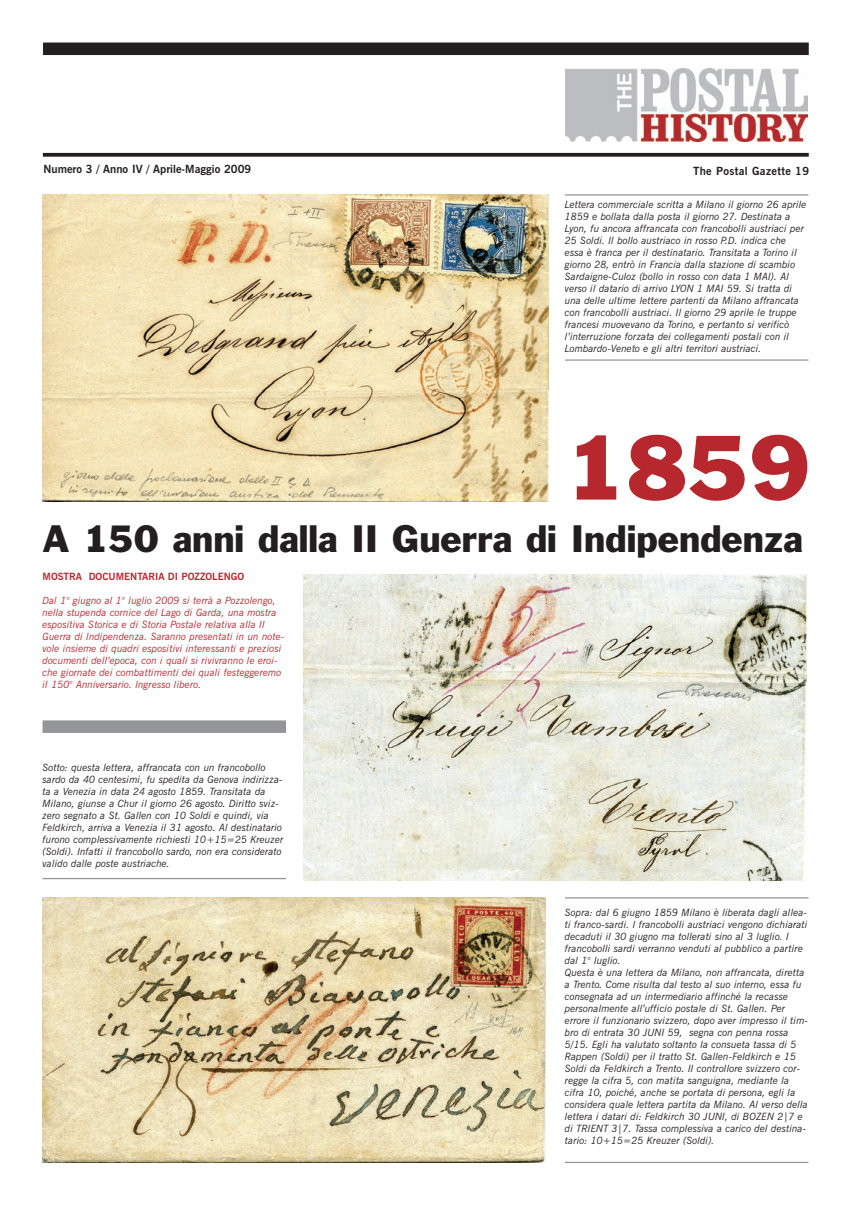
<style>
.page{position:relative;width:851px;height:1205px;background:#fff}
.page>*{position:absolute;margin:0;border:0;box-sizing:border-box;transform-origin:0 0}
.t1{font:84.88px "Franklin Gothic";color:#b7282e}
.t2{font:35.38px "Franklin Gothic";color:#231f20}
.t3{font:700 11.25px "News Gothic BT";color:#231f20}
.t4{font:700 11.25px "News Gothic BT";letter-spacing:.03em;color:#231f20}
.t5{font:italic 10px/12px "News Gothic BT";color:#231f20}
.t6{font:italic 10px/12px "News Gothic BT";color:#b7282e}
.t7{font:700 10px "News Gothic BT";color:#b7282e}
</style>
<div class="page">
<div style="left:43px;top:720px;width:243px;height:13px;background:#939598"></div>
<img style="left:565px;top:69px;width:242px;height:73px">
<div style="left:43px;top:43px;width:765px;height:12px;background:#231f20"></div>
<svg style="left:43px;top:153px;width:765px;height:4px;background:#353132"></svg>
<img style="left:43px;top:195px;width:505px;height:307px">
<img style="left:304px;top:574px;width:502px;height:307px">
<img style="left:43px;top:898px;width:502px;height:264px">
<hr style="left:565px;top:359px;width:243px;height:2px;background:#939598">
<hr style="left:565px;top:1162px;width:243px;height:1px;background:#939598">
<hr style="left:43px;top:878px;width:243px;height:1px;background:#939598">
<hr style="left:565px;top:897px;width:243px;height:1px;background:#939598">
<hr style="left:565px;top:194px;width:243px;height:2px;background:#939598">
<p class="t3" style="left:43px;top:165px;width:209px">Numero 3 / Anno IV / Aprile-Maggio 2009</p>
<p class="t4" style="left:693px;top:166px;width:118px">The Postal Gazette 19</p>
<p class="t5" style="left:565px;top:199px;width:243px">Lettera commerciale scritta a Milano il giorno 26 aprile 1859 e bollata dalla posta il giorno 27. Destinata a Lyon, fu ancora affrancata con francobolli austriaci per 25 Soldi. Il bollo austriaco in rosso P.D. indica che essa è franca per il destinatario. Transitata a Torino il giorno 28, entrò in Francia dalla stazione di scambio Sardaigne-Culoz (bollo in rosso con data 1 MAI). Al verso il datario di arrivo LYON 1 MAI 59. Si tratta di una delle ultime lettere partenti da Milano affrancata con francobolli austriaci. Il giorno 29 aprile le truppe francesi muovevano da Torino, e pertanto si verificò l’interruzione forzata dei collegamenti postali con il Lombardo-Veneto e gli altri territori austriaci.</p>
<h1 class="t1" style="left:565px;top:435px;width:247px">1859</h1>
<h2 class="t2" style="left:43px;top:525px;width:761px">A 150 anni dalla II Guerra di Indipendenza</h2>
<p class="t7" style="left:43px;top:573px;width:203px">MOSTRA DOCUMENTARIA DI POZZOLENGO</p>
<p class="t6" style="left:43px;top:595px;width:243px">Dal 1° giugno al 1° luglio 2009 si terrà a Pozzolengo, nella stupenda cornice del Lago di Garda, una mostra espositiva Storica e di Storia Postale relativa alla II Guerra di Indipendenza. Saranno presentati in un note&shy;vole insieme di quadri espositivi interessanti e preziosi documenti dell’epoca, con i quali si rivivranno le eroi&shy;che giornate dei combattimenti dei quali festeggeremo il 150° Anniversario. Ingresso libero.</p>
<p class="t5" style="left:43px;top:762px;width:242px">Sotto: questa lettera, affrancata con un francobollo sardo da 40 centesimi, fu spedita da Genova indirizza&shy;ta a Venezia in data 24 agosto 1859. Transitata da Milano, giunse a Chur il giorno 26 agosto. Diritto sviz&shy;zero segnato a St. Gallen con 10 Soldi e quindi, via Feldkirch, arriva a Venezia il 31 agosto. Al destinatario furono complessivamente richiesti 10+15=25 Kreuzer (Soldi). Infatti il francobollo sardo, non era considerato valido dalle poste austriache.</p>
<p class="t5" style="left:565px;top:907px;width:245px">Sopra: dal 6 giugno 1859 Milano è liberata dagli allea&shy;ti franco-sardi. I francobolli austriaci vengono dichiarati decaduti il 30 giugno ma tollerati sino al 3 luglio. I francobolli sardi verranno venduti al pubblico a partire dal 1° luglio.<br>Questa è una lettera da Milano, non affrancata, diretta a Trento. Come risulta dal testo al suo interno, essa fu consegnata ad un intermediario affinché la recasse personalmente all’ufficio postale di St. Gallen. Per errore il funzionario svizzero, dopo aver impresso il tim&shy;bro di entrata 30 JUNI 59, segna con penna rossa 5/15. Egli ha valutato soltanto la consueta tassa di 5<br>Rappen (Soldi) per il tratto St. Gallen-Feldkirch e 15<br>Soldi da Feldkirch a Trento. Il controllore svizzero cor&shy;regge la cifra 5, con matita sanguigna, mediante la cifra 10, poiché, anche se portata di persona, egli la considera quale lettera partita da Milano. Al verso della lettera i datari di: Feldkirch 30 JUNI, di BOZEN 2|7 e di TRIENT 3|7. Tassa complessiva a carico del destina&shy;tario: 10+15=25 Kreuzer (Soldi).</p>
</div>
